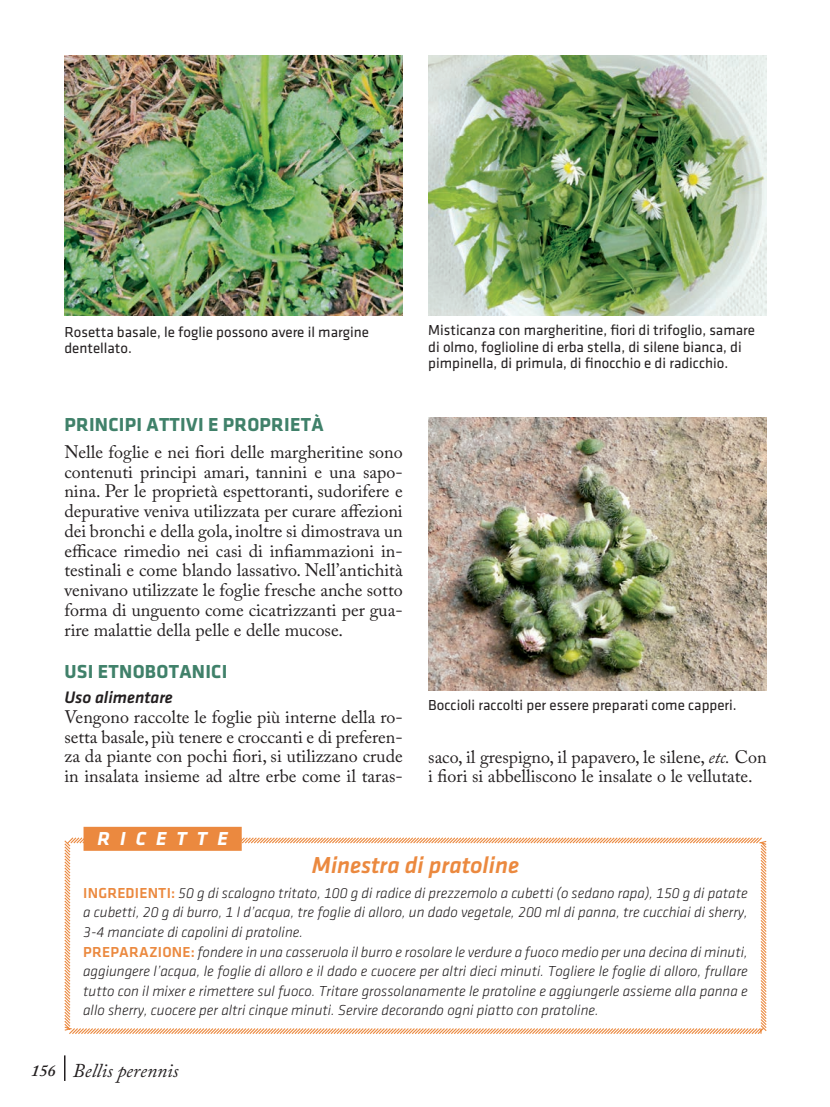
<style>
.page{position:relative;width:830px;height:1107px;background:#fff}
.page>*{position:absolute;margin:0;border:0;box-sizing:border-box;transform-origin:0 0}
.t1{font:italic 500 24px "Klavika";color:#eb893f}
.t2{font:700 19.5px "Klavika";letter-spacing:.015em;color:#40816a}
.t3{font:italic 19.5px "Adobe Caslon Pro";color:#231f20}
.t4{font:italic 700 19.5px "Klavika";letter-spacing:.515em;color:#fff}
.t5{font:18px/19.8px "Adobe Caslon Pro";color:#231f20;text-align:justify}
.t6{font:italic 500 17.25px "Klavika";color:#231f20}
.t7{font:15px/19.6px "Klavika Light Italic TF";color:#231f20}
.t8{font:15px/16.5px "Klavika";color:#231f20}
.s1{font-style:italic}
.s2{font-family:"Klavika";font-weight:500;color:#eb893f}
.s3{font-weight:600;font-size:16.5px}
</style>
<div class="page">
<svg style="left:64px;top:1055px;width:1px;height:26px"></svg>
<img style="left:64px;top:56px;width:338px;height:259px">
<img style="left:428px;top:56px;width:338px;height:259px">
<img style="left:428px;top:417px;width:338px;height:273px">
<svg style="left:64px;top:837px;width:703px;height:197px"></svg>
<div style="left:83px;top:827px;width:159px;height:24px;background:#eb893f"></div>
<p class="t8" style="left:64px;top:325px;width:306px">Rosetta basale, le foglie possono avere il margine dentellato.</p>
<p class="t8" style="left:428px;top:323px;width:328px">Misticanza con margheritine, fiori di trifoglio, samare di olmo, foglioline di erba stella, di silene bianca, di pimpinella, di primula, di finocchio e di radicchio.</p>
<p class="t2" style="left:64px;top:417px;width:260px">PRINCIPI ATTIVI E PROPRIETÀ</p>
<p class="t5" style="left:64px;top:444px;width:340px">Nelle foglie e nei fiori delle margheritine sono contenuti principi amari, tannini e una sapo&shy;nina. Per le proprietà espettoranti, sudorifere e depurative veniva utilizzata per curare affezioni dei bronchi e della gola, inoltre si dimostrava un efficace rimedio nei casi di infiammazioni in&shy;testinali e come blando lassativo. Nell’antichità venivano utilizzate le foglie fresche anche sotto forma di unguento come cicatrizzanti per gua&shy;rire malattie della pelle e delle mucose.</p>
<p class="t2" style="left:64px;top:664px;width:164px">USI ETNOBOTANICI</p>
<p class="t6" style="left:64px;top:691px;width:110px">Uso alimentare</p>
<p class="t5" style="left:64px;top:709px;width:340px">Vengono raccolte le foglie più interne della ro&shy;setta basale, più tenere e croccanti e di preferen&shy;za da piante con pochi fiori, si utilizzano crude in insalata insieme ad altre erbe come il taras-</p>
<p class="t4" style="left:97px;top:831px;width:132px">RICETTE</p>
<p class="t8" style="left:428px;top:698px;width:310px">Boccioli raccolti per essere preparati come capperi.</p>
<p class="t5" style="left:428px;top:749px;width:340px">saco, il grespigno, il papavero, le silene, <span class="s1">etc.</span> Con i fiori si abbelliscono le insalate o le vellutate.</p>
<h1 class="t1" style="left:312px;top:856px;width:209px">Minestra di pratoline</h1>
<p class="t7" style="left:83px;top:884px;width:666px"><span class="s2">INGREDIENTI:</span> 50 g di scalogno tritato, 100 g di radice di prezzemolo a cubetti (o sedano rapa), 150 g di patate a cubetti, 20 g di burro, 1 l d’acqua, tre foglie di alloro, un dado vegetale, 200 ml di panna, tre cucchiai di sherry, 3-4 manciate di capolini di pratoline.<br><span class="s2">PREPARAZIONE:</span> fondere in una casseruola il burro e rosolare le verdure a fuoco medio per una decina di minuti, aggiungere l’acqua, le foglie di alloro e il dado e cuocere per altri dieci minuti. Togliere le foglie di alloro, frullare tutto con il mixer e rimettere sul fuoco. Tritare grossolanamente le pratoline e aggiungerle assieme alla panna e allo sherry, cuocere per altri cinque minuti. Servire decorando ogni piatto con pratoline.</p>
<p class="t3" style="left:31px;top:1064px;width:149px"><span class="s3">156</span> Bellis perennis</p>
</div>
